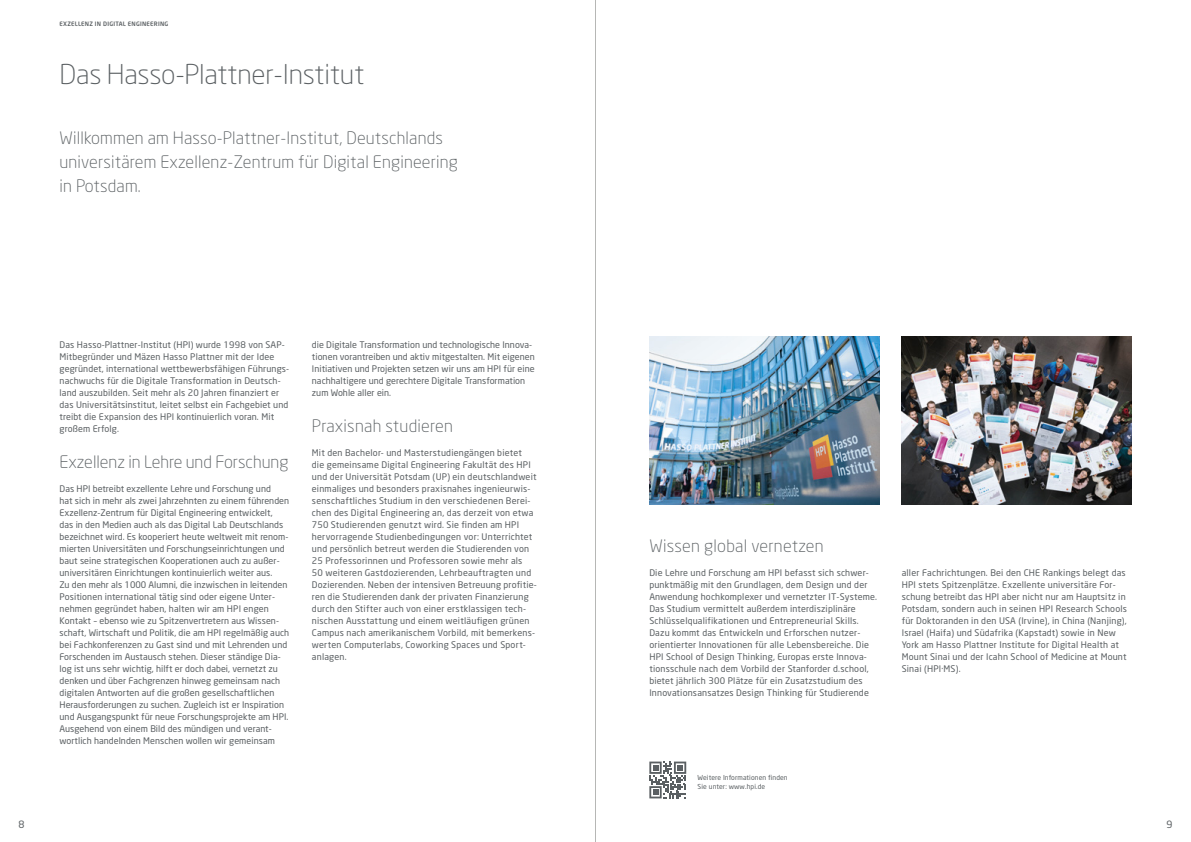
<style>
.page{position:relative;width:1191px;height:842px;background:#fff}
.page>*{position:absolute;margin:0;border:0;box-sizing:border-box;transform-origin:0 0}
.t1{font:300 27px "Neo Sans";letter-spacing:-.01em;color:#5a5f62}
.t2{font:300 17px/24px "Neo Sans";letter-spacing:.01em;color:#5a5f62}
.t3{font:10px "Neo Sans";color:#5a5f62}
.t4{font:9px/12px "Neo Sans";letter-spacing:.015em;color:#5a5f62}
.t5{font:6.8px/9px "Neo Sans";letter-spacing:.015em;color:#5a5f62}
.t6{font:500 6px "Neo Sans";letter-spacing:.04em;color:#5a5f62}
</style>
<div class="page">
<img style="left:901px;top:336px;width:230px;height:168px">
<svg style="left:649px;top:761px;width:37px;height:37px"></svg>
<img style="left:649px;top:336px;width:230px;height:168px">
<hr style="left:595px;top:0;width:1px;height:842px;background:#b6b7b5">
<p class="t6" style="left:60px;top:20px;width:110px">EXZELLENZ IN DIGITAL ENGINEERING</p>
<h1 class="t1" style="left:60px;top:58px;width:306px">Das Hasso-Plattner-Institut</h1>
<h2 class="t2" style="left:60px;top:126px;width:400px">Willkommen am Hasso-Plattner-Institut, Deutschlands universitärem Exzellenz-Zentrum für Digital Engineering in Potsdam.</h2>
<p class="t4" style="left:60px;top:339px;width:231px">Das Hasso-Plattner-Institut (HPI) wurde 1998 von SAP-Mitbegründer und Mäzen Hasso Plattner mit der Idee gegründet, international wettbewerbsfähigen Führungs&shy;nachwuchs für die Digitale Transformation in Deutsch&shy;land auszubilden. Seit mehr als 20 Jahren finanziert er das Universitätsinstitut, leitet selbst ein Fachgebiet und treibt die Expansion des HPI kontinuierlich voran. Mit großem Erfolg.</p>
<h2 class="t2" style="left:60px;top:450px;width:230px">Exzellenz in Lehre und Forschung</h2>
<p class="t4" style="left:60px;top:483px;width:231px">Das HPI betreibt exzellente Lehre und Forschung und<br>hat sich in mehr als zwei Jahrzehnten zu einem führenden Exzellenz-Zentrum für Digital Engineering entwickelt,<br>das in den Medien auch als das Digital Lab Deutschlands bezeichnet wird. Es kooperiert heute weltweit mit renom&shy;mierten Universitäten und Forschungseinrichtungen und baut seine strategischen Kooperationen auch zu außer&shy;universitären Einrichtungen kontinuierlich weiter aus.<br>Zu den mehr als 1000 Alumni, die inzwischen in leitenden Positionen international tätig sind oder eigene Unter&shy;nehmen gegründet haben, halten wir am HPI engen Kontakt – ebenso wie zu Spitzenvertretern aus Wissen&shy;schaft, Wirtschaft und Politik, die am HPI regelmäßig auch bei Fachkonferenzen zu Gast sind und mit Lehrenden und Forschenden im Austausch stehen. Dieser ständige Dia&shy;log ist uns sehr wichtig, hilft er doch dabei, vernetzt zu denken und über Fachgrenzen hinweg gemeinsam nach digitalen Antworten auf die großen gesellschaftlichen Herausforderungen zu suchen. Zugleich ist er Inspiration und Ausgangspunkt für neue Forschungsprojekte am HPI.<br>Ausgehend von einem Bild des mündigen und verant&shy;wortlich handelnden Menschen wollen wir gemeinsam</p>
<p class="t4" style="left:312px;top:338px;width:224px">die Digitale Transformation und technologische Innova&shy;tionen vorantreiben und aktiv mitgestalten. Mit eigenen Initiativen und Projekten setzen wir uns am HPI für eine nachhaltigere und gerechtere Digitale Transformation zum Wohle aller ein.</p>
<h2 class="t2" style="left:312px;top:414px;width:143px">Praxisnah studieren</h2>
<p class="t4" style="left:312px;top:447px;width:226px">Mit den Bachelor- und Masterstudiengängen bietet<br>die gemeinsame Digital Engineering Fakultät des HPI und der Universität Potsdam (UP) ein deutschlandweit einmaliges und besonders praxisnahes ingenieurwis&shy;senschaftliches Studium in den verschiedenen Berei&shy;chen des Digital Engineering an, das derzeit von etwa 750 Studierenden genutzt wird. Sie finden am HPI hervorragende Studienbedingungen vor: Unterrichtet und persönlich betreut werden die Studierenden von 25 Professorinnen und Professoren sowie mehr als<br>50 weiteren Gastdozierenden, Lehrbeauftragten und Dozierenden. Neben der intensiven Betreuung profitie&shy;ren die Studierenden dank der privaten Finanzierung durch den Stifter auch von einer erstklassigen tech&shy;nischen Ausstattung und einem weitläufigen grünen Campus nach amerikanischem Vorbild, mit bemerkens&shy;werten Computerlabs, Coworking Spaces und Sport&shy;anlagen.</p>
<h2 class="t2" style="left:649px;top:534px;width:176px">Wissen global vernetzen</h2>
<p class="t4" style="left:649px;top:567px;width:229px">Die Lehre und Forschung am HPI befasst sich schwer&shy;punktmäßig mit den Grundlagen, dem Design und der Anwendung hochkomplexer und vernetzter IT-Systeme.<br>Das Studium vermittelt außerdem interdisziplinäre Schlüsselqualifikationen und Entrepreneurial Skills.<br>Dazu kommt das Entwickeln und Erforschen nutzer&shy;orientierter Innovationen für alle Lebensbereiche. Die HPI School of Design Thinking, Europas erste Innova&shy;tionsschule nach dem Vorbild der Stanforder d.school, bietet jährlich 300 Plätze für ein Zusatzstudium des Innovationsansatzes Design Thinking für Studierende</p>
<p class="t4" style="left:901px;top:567px;width:227px">aller Fachrichtungen. Bei den CHE Rankings belegt das HPI stets Spitzenplätze. Exzellente universitäre For&shy;schung betreibt das HPI aber nicht nur am Hauptsitz in Potsdam, sondern auch in seinen HPI Research Schools für Doktoranden in den USA (Irvine), in China (Nanjing), Israel (Haifa) und Südafrika (Kapstadt) sowie in New York am Hasso Plattner Institute for Digital Health at Mount Sinai und der Icahn School of Medicine at Mount Sinai (HPI·MS).</p>
<p class="t5" style="left:697px;top:773px;width:92px">Weitere Informationen finden<br>Sie unter: www.hpi.de</p>
<p class="t3" style="left:18px;top:818px;width:8px">8</p>
<p class="t3" style="left:1166px;top:818px;width:8px">9</p>
</div>
